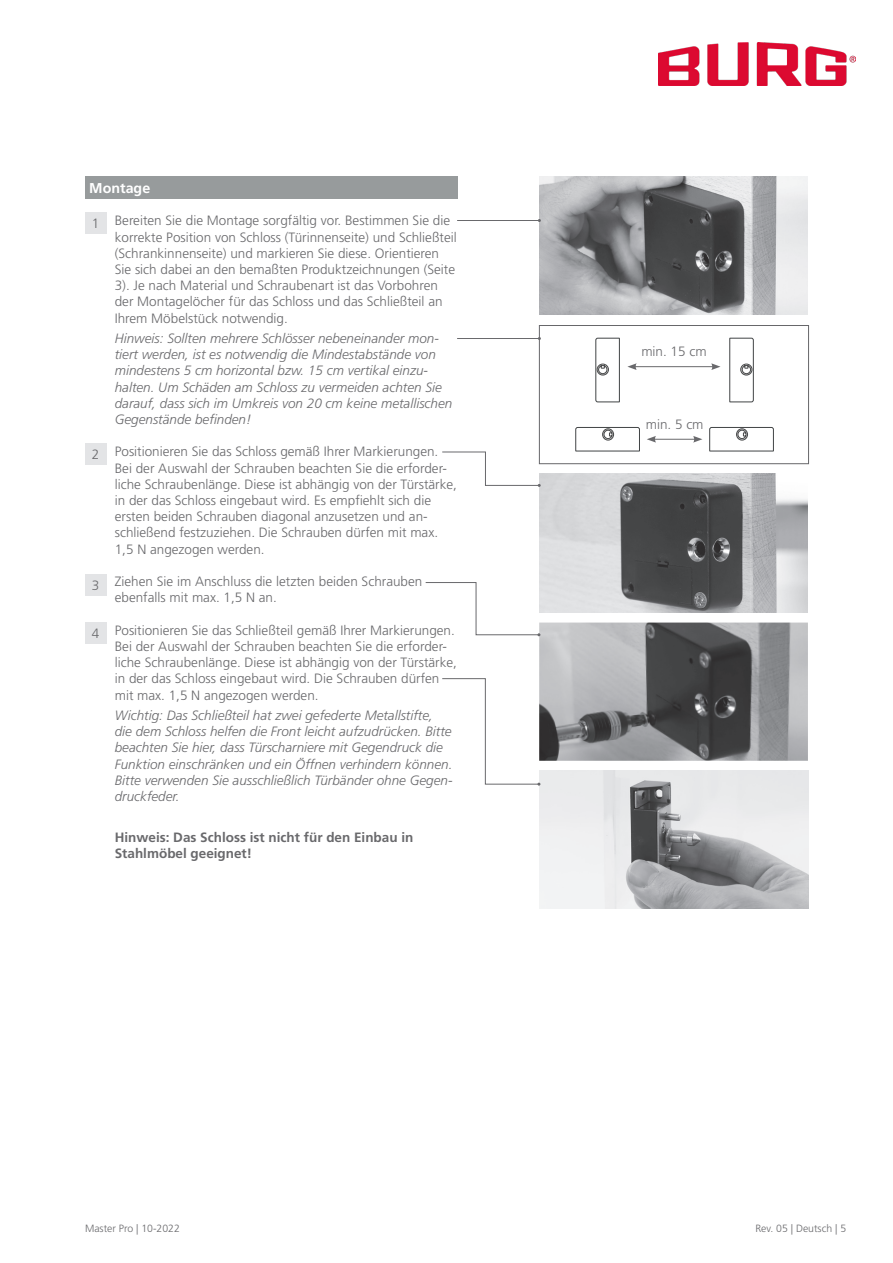
<style>
.page{position:relative;width:893px;height:1263px;background:#fff}
.page>*{position:absolute;margin:0;border:0;box-sizing:border-box;transform-origin:0 0}
.t1{font:700 14.25px "Frutiger LT Std";color:#fff}
.t2{font:300 13.5px/16.2px "Frutiger LT Std";color:#69696c}
.t3{font:italic 300 13.5px/16.2px "Frutiger LT Std";color:#69696c}
.t4{font:700 13.5px "Frutiger LT Std";color:#69696c}
.t5{font:300 10.5px "Frutiger LT Std";color:#69696c}
</style>
<div class="page">
<img style="left:659px;top:43px;width:197px;height:42px">
<div style="left:85px;top:176px;width:372px;height:23px;background:#979b9c"></div>
<img style="left:539px;top:176px;width:269px;height:139px">
<img style="left:539px;top:622px;width:269px;height:139px">
<img style="left:539px;top:474px;width:269px;height:138px">
<img style="left:539px;top:771px;width:269px;height:138px">
<hr style="left:457px;top:220px;width:82px;height:1px;background:#69696c">
<svg style="left:442px;top:451px;width:99px;height:36px"></svg>
<div style="left:85px;top:213px;width:21px;height:21px;background:#e3e4e6"></div>
<div style="left:85px;top:443px;width:21px;height:22px;background:#e3e4e6"></div>
<div style="left:85px;top:574px;width:21px;height:22px;background:#e3e4e6"></div>
<div style="left:85px;top:622px;width:21px;height:22px;background:#e3e4e6"></div>
<svg style="left:425px;top:582px;width:115px;height:54px"></svg>
<div style="left:539px;top:325px;width:270px;height:139px;border:1px solid #67676a"></div>
<svg style="left:595px;top:337px;width:25px;height:66px"></svg>
<svg style="left:729px;top:337px;width:25px;height:66px"></svg>
<svg style="left:575px;top:427px;width:65px;height:25px"></svg>
<svg style="left:709px;top:427px;width:65px;height:25px"></svg>
<hr style="left:634px;top:366px;width:80px;height:1px;background:#69696c">
<svg style="left:711px;top:363px;width:9px;height:7px"></svg>
<svg style="left:627px;top:363px;width:10px;height:7px"></svg>
<hr style="left:654px;top:439px;width:41px;height:1px;background:#69696c">
<svg style="left:693px;top:436px;width:9px;height:7px"></svg>
<svg style="left:647px;top:436px;width:9px;height:7px"></svg>
<hr style="left:457px;top:338px;width:82px;height:1px;background:#69696c">
<svg style="left:442px;top:678px;width:98px;height:108px"></svg>
<p class="t1" style="left:89px;top:180px;width:62px">Montage</p>
<p class="t2" style="left:115px;top:213px;width:343px">Bereiten Sie die Montage sorgfältig vor. Bestimmen Sie die korrekte Position von Schloss (Türinnenseite) und Schließteil (Schrankinnenseite) und markieren Sie diese. Orientieren Sie sich dabei an den bemaßten Produktzeichnungen (Seite 3). Je nach Material und Schraubenart ist das Vorbohren der Montagelöcher für das Schloss und das Schließteil an Ihrem Möbelstück notwendig.</p>
<p class="t3" style="left:115px;top:330px;width:339px">Hinweis: Sollten mehrere Schlösser nebeneinander mon&shy;tiert werden, ist es notwendig die Mindestabstände von mindestens 5 cm horizontal bzw. 15 cm vertikal einzu&shy;halten. Um Schäden am Schloss zu vermeiden achten Sie darauf, dass sich im Umkreis von 20 cm keine metallischen Gegenstände befinden!</p>
<p class="t2" style="left:115px;top:444px;width:344px">Positionieren Sie das Schloss gemäß Ihrer Markierungen.<br>Bei der Auswahl der Schrauben beachten Sie die erforder&shy;liche Schraubenlänge. Diese ist abhängig von der Türstärke, in der das Schloss eingebaut wird. Es empfiehlt sich die ersten beiden Schrauben diagonal anzusetzen und an&shy;schließend festzuziehen. Die Schrauben dürfen mit max.<br>1,5 N angezogen werden.</p>
<p class="t2" style="left:115px;top:573px;width:309px">Ziehen Sie im Anschluss die letzten beiden Schrauben ebenfalls mit max. 1,5 N an.</p>
<p class="t2" style="left:115px;top:622px;width:344px">Positionieren Sie das Schließteil gemäß Ihrer Markierungen.<br>Bei der Auswahl der Schrauben beachten Sie die erforder&shy;liche Schraubenlänge. Diese ist abhängig von der Türstärke, in der das Schloss eingebaut wird. Die Schrauben dürfen mit max. 1,5 N angezogen werden.</p>
<p class="t3" style="left:115px;top:707px;width:339px">Wichtig: Das Schließteil hat zwei gefederte Metallstifte, die dem Schloss helfen die Front leicht aufzudrücken. Bitte beachten Sie hier, dass Türscharniere mit Gegendruck die Funktion einschränken und ein Öffnen verhindern können.<br>Bitte verwenden Sie ausschließlich Türbänder ohne Gegen&shy;druckfeder.</p>
<p class="t4" style="left:115px;top:829px;width:300px">Hinweis: Das Schloss ist nicht für den Einbau in</p>
<p class="t4" style="left:115px;top:845px;width:139px">Stahlmöbel geeignet!</p>
<p class="t2" style="left:92px;top:216px;width:9px">1</p>
<p class="t2" style="left:92px;top:447px;width:9px">2</p>
<p class="t2" style="left:92px;top:578px;width:9px">3</p>
<p class="t2" style="left:92px;top:626px;width:9px">4</p>
<p class="t2" style="left:641px;top:343px;width:67px">min. 15 cm</p>
<p class="t2" style="left:646px;top:416px;width:59px">min. 5 cm</p>
<p class="t5" style="left:85px;top:1222px;width:96px">Master Pro | 10-2022</p>
<p class="t5" style="left:755px;top:1222px;width:92px">Rev. 05 | Deutsch | 5</p>
</div>
